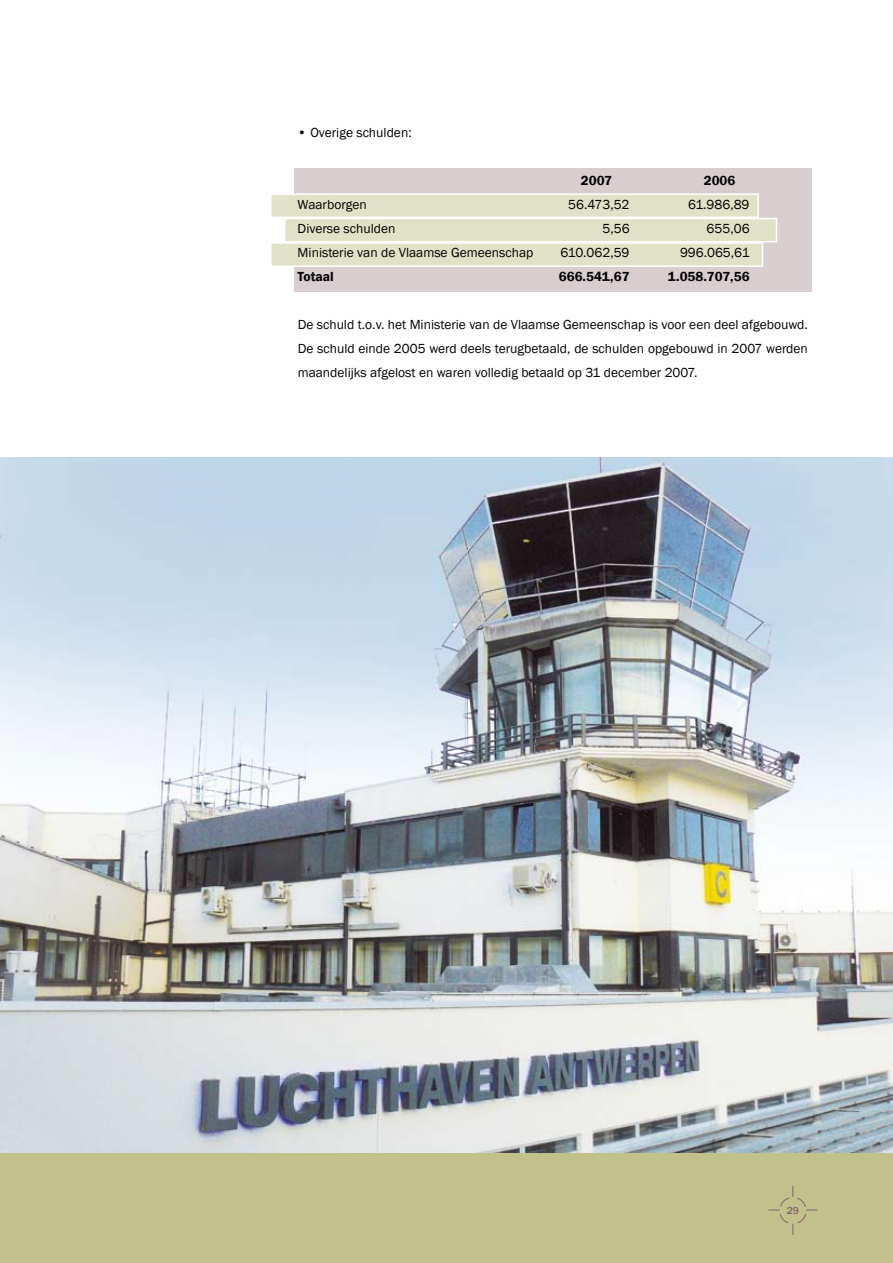
<style>
.page{position:relative;width:893px;height:1263px;background:#fff}
.page>*{position:absolute;margin:0;border:0;box-sizing:border-box;transform-origin:0 0}
.t1{font:13.5px/24px "Franklin Gothic";color:#000;text-align:justify}
.t2{font:600 13.5px "Franklin Gothic";color:#000}
.t3{font:500 10.5px "Franklin Gothic";color:#87626c}
</style>
<div class="page">
<div style="left:295px;top:169px;width:517px;height:123px;background:#d8cdcf"></div>
<div style="left:284px;top:218px;width:493px;height:24px;background:#e0e1c6;border:2px solid #fff"></div>
<div style="left:270px;top:193px;width:489px;height:25px;background:#e0e1c6;border:2px solid #fff"></div>
<div style="left:270px;top:242px;width:493px;height:25px;background:#e0e1c6;border:2px solid #fff"></div>
<div style="left:0;top:458px;width:893px;height:805px;background:#c1c18b"></div>
<img style="left:0;top:458px;width:893px;height:694px">
<svg style="left:768px;top:1186px;width:49px;height:49px"></svg>
<p class="t1" style="left:298px;top:121px;width:116px">• Overige schulden:</p>
<p class="t2" style="left:581px;top:172px;width:33px">2007</p>
<p class="t2" style="left:704px;top:172px;width:33px">2006</p>
<p class="t1" style="left:298px;top:193px;width:71px">Waarborgen</p>
<p class="t1" style="left:568px;top:193px;width:63px">56.473,52</p>
<p class="t1" style="left:688px;top:193px;width:63px">61.986,89</p>
<p class="t1" style="left:298px;top:217px;width:99px">Diverse schulden</p>
<p class="t1" style="left:602px;top:217px;width:29px">5,56</p>
<p class="t1" style="left:707px;top:217px;width:44px">655,06</p>
<p class="t1" style="left:298px;top:241px;width:237px">Ministerie van de Vlaamse Gemeenschap</p>
<p class="t1" style="left:560px;top:241px;width:71px">610.062,59</p>
<p class="t1" style="left:680px;top:241px;width:71px">996.065,61</p>
<p class="t2" style="left:298px;top:268px;width:38px">Totaal</p>
<p class="t2" style="left:559px;top:268px;width:72px">666.541,67</p>
<p class="t2" style="left:668px;top:268px;width:83px">1.058.707,56</p>
<p class="t1" style="left:298px;top:313px;width:512px">De schuld t.o.v. het Ministerie van de Vlaamse Gemeenschap is voor een deel afgebouwd.<br>De schuld einde 2005 werd deels terugbetaald, de schulden opgebouwd in 2007 werden maandelijks afgelost en waren volledig betaald op 31 december 2007.</p>
<p class="t3" style="left:787px;top:1204px;width:14px">29</p>
</div>
